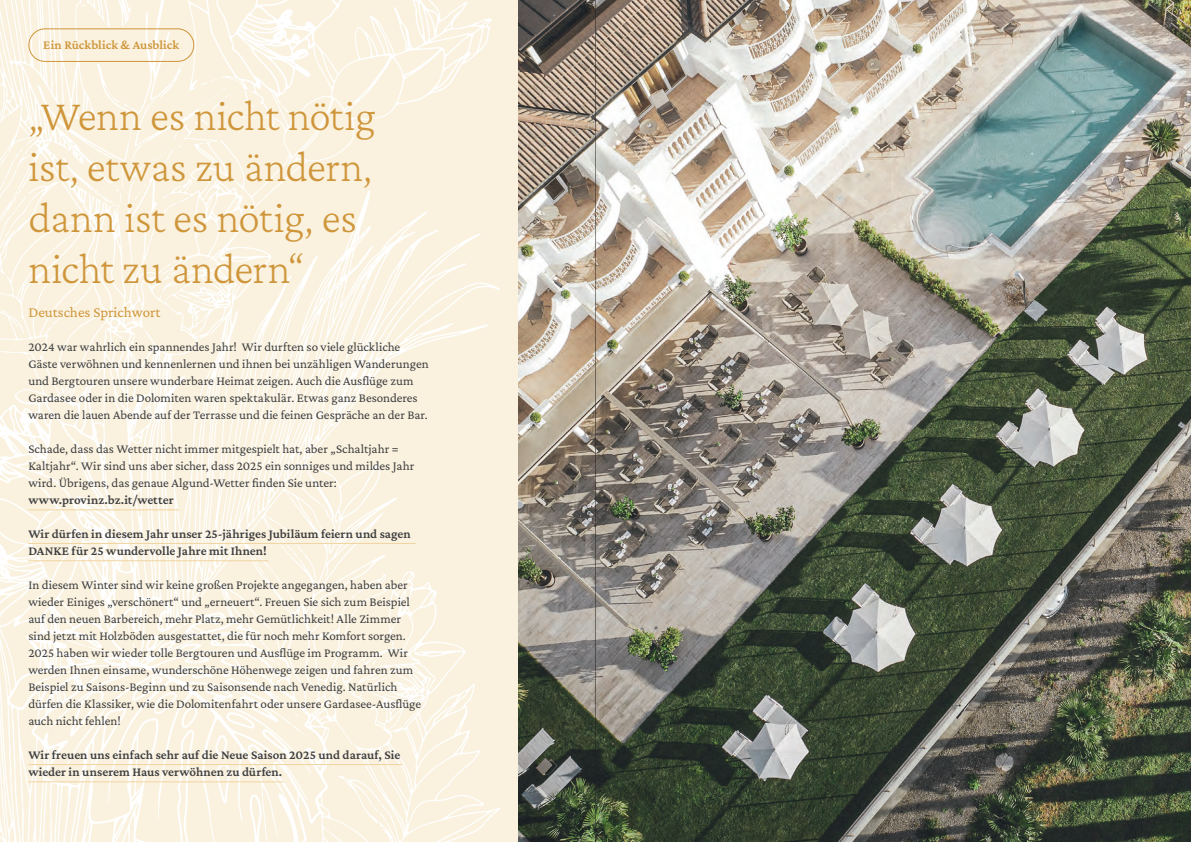
<style>
.page{position:relative;width:1191px;height:842px;background:#fff}
.page>*{position:absolute;margin:0;border:0;box-sizing:border-box;transform-origin:0 0}
.t1{font:200 44px/51px "Crimson Pro";letter-spacing:-.015em;color:#cf963b}
.t2{font:15px "Crimson Pro";color:#cf963b}
.t3{font:13px/17px "Crimson Pro";color:#3e3e3f}
.t4{font:600 13px/17px "Crimson Pro";letter-spacing:.005em;color:#3e3e3f}
.t5{font:600 13px "Crimson Pro";letter-spacing:.005em;color:#cf963b}
</style>
<div class="page">
<img style="left:0;top:0;width:1191px;height:842px">
<hr style="left:28px;top:764px;width:374px;height:1px;background:#f1d5a1">
<hr style="left:28px;top:543px;width:388px;height:1px;background:#f1d5a1">
<hr style="left:28px;top:560px;width:240px;height:1px;background:#f1d5a1">
<hr style="left:28px;top:509px;width:151px;height:1px;background:#f1d5a1">
<hr style="left:28px;top:781px;width:255px;height:1px;background:#f1d5a1">
<div style="left:28px;top:28px;width:166px;height:34px;border:1px solid #cf963b;border-radius:16px"></div>
<hr style="left:595px;top:0;width:1px;height:842px;background:#231f20">
<p class="t5" style="left:43px;top:37px;width:137px">Ein Rückblick &amp; Ausblick</p>
<h1 class="t1" style="left:28px;top:90px;width:349px">„Wenn es nicht nötig ist, etwas zu ändern, dann ist es nötig, es nicht zu ändern“</h1>
<p class="t2" style="left:28px;top:303px;width:134px">Deutsches Sprichwort</p>
<p class="t3" style="left:28px;top:338px;width:402px">2024 war wahrlich ein spannendes Jahr! Wir durften so viele glückliche Gäste verwöhnen und kennenlernen und ihnen bei unzähligen Wanderungen und Bergtouren unsere wunderbare Heimat zeigen. Auch die Ausflüge zum Gardasee oder in die Dolomiten waren spektakulär. Etwas ganz Besonderes waren die lauen Abende auf der Terrasse und die feinen Gespräche an der Bar.</p>
<p class="t3" style="left:28px;top:440px;width:387px">Schade, dass das Wetter nicht immer mitgespielt hat, aber „Schaltjahr =<br>Kaltjahr“. Wir sind uns aber sicher, dass 2025 ein sonniges und mildes Jahr wird. Übrigens, das genaue Algund-Wetter finden Sie unter:</p>
<p class="t4" style="left:28px;top:491px;width:147px">www.provinz.bz.it/wetter</p>
<p class="t4" style="left:28px;top:525px;width:384px">Wir dürfen in diesem Jahr unser 25-jähriges Jubiläum feiern und sagen<br>DANKE für 25 wundervolle Jahre mit Ihnen!</p>
<p class="t3" style="left:28px;top:576px;width:394px">In diesem Winter sind wir keine großen Projekte angegangen, haben aber wieder Einiges „verschönert“ und „erneuert“. Freuen Sie sich zum Beispiel auf den neuen Barbereich, mehr Platz, mehr Gemütlichkeit! Alle Zimmer sind jetzt mit Holzböden ausgestattet, die für noch mehr Komfort sorgen.<br>2025 haben wir wieder tolle Bergtouren und Ausflüge im Programm. Wir werden Ihnen einsame, wunderschöne Höhenwege zeigen und fahren zum Beispiel zu Saisons-Beginn und zu Saisonsende nach Venedig. Natürlich dürfen die Klassiker, wie die Dolomitenfahrt oder unsere Gardasee-Ausflüge auch nicht fehlen!</p>
<p class="t4" style="left:28px;top:746px;width:373px">Wir freuen uns einfach sehr auf die Neue Saison 2025 und darauf, Sie wieder in unserem Haus verwöhnen zu dürfen.</p>
</div>
